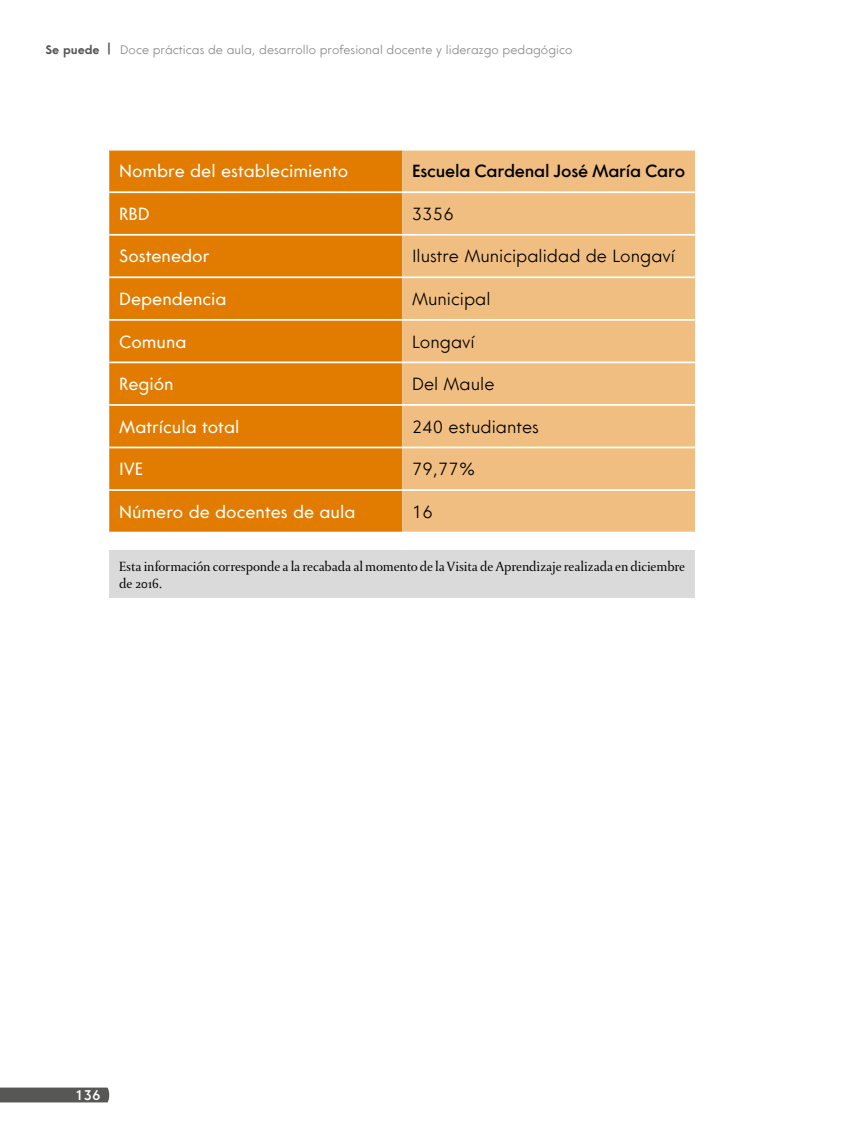
<style>
.page{position:relative;width:844px;height:1141px;background:#fff}
.page>*{position:absolute;margin:0;border:0;box-sizing:border-box;transform-origin:0 0}
.t1{font:17.5px "Core Sans G";color:#fff}
.t2{font:300 17.5px "Core Sans G";color:#000}
.t3{font:500 17.5px "Core Sans G";letter-spacing:-.015em;color:#000}
.t4{font:14px/16.8px "DTL Paradox ST";letter-spacing:-.005em;color:#000}
.t5{font:500 14px "Core Sans G";color:#fff}
.t6{font:300 12.25px "Core Sans G";color:#878787}
.s1{font-weight:700;color:#575756}
</style>
<div class="page">
<div style="left:0;top:1088px;width:109px;height:14px;background:#575756"></div>
<div style="left:109px;top:151px;width:293px;height:381px;background:#e27c00"></div>
<div style="left:402px;top:151px;width:292px;height:381px;background:#f0be80"></div>
<hr style="left:109px;top:191px;width:293px;height:2px;background:#fff">
<hr style="left:402px;top:191px;width:292px;height:2px;background:#fff">
<hr style="left:109px;top:234px;width:293px;height:2px;background:#fff">
<hr style="left:402px;top:234px;width:292px;height:2px;background:#fff">
<hr style="left:109px;top:276px;width:293px;height:2px;background:#fff">
<hr style="left:402px;top:276px;width:292px;height:2px;background:#fff">
<hr style="left:109px;top:319px;width:293px;height:2px;background:#fff">
<hr style="left:402px;top:319px;width:292px;height:2px;background:#fff">
<hr style="left:109px;top:362px;width:293px;height:1px;background:#fff">
<hr style="left:402px;top:362px;width:292px;height:1px;background:#fff">
<hr style="left:109px;top:404px;width:293px;height:2px;background:#fff">
<hr style="left:402px;top:404px;width:292px;height:2px;background:#fff">
<hr style="left:109px;top:447px;width:293px;height:1px;background:#fff">
<hr style="left:402px;top:447px;width:292px;height:1px;background:#fff">
<hr style="left:109px;top:489px;width:293px;height:2px;background:#fff">
<hr style="left:402px;top:489px;width:292px;height:2px;background:#fff">
<div style="left:109px;top:550px;width:585px;height:47px;background:#dadada"></div>
<p class="t6" style="left:45px;top:42px;width:528px"><span class="s1">Se puede |</span> Doce prácticas de aula, desarrollo profesional docente y liderazgo pedagógico</p>
<p class="t1" style="left:119px;top:161px;width:231px">Nombre del establecimiento</p>
<p class="t3" style="left:412px;top:161px;width:274px">Escuela Cardenal José María Caro</p>
<p class="t1" style="left:119px;top:203px;width:32px">RBD</p>
<p class="t2" style="left:412px;top:203px;width:43px">3356</p>
<p class="t1" style="left:119px;top:246px;width:92px">Sostenedor</p>
<p class="t2" style="left:412px;top:246px;width:264px">Ilustre Municipalidad de Longaví</p>
<p class="t1" style="left:119px;top:288px;width:109px">Dependencia</p>
<p class="t2" style="left:412px;top:288px;width:80px">Municipal</p>
<p class="t1" style="left:119px;top:331px;width:69px">Comuna</p>
<p class="t2" style="left:412px;top:331px;width:64px">Longaví</p>
<p class="t1" style="left:119px;top:373px;width:56px">Región</p>
<p class="t2" style="left:412px;top:373px;width:84px">Del Maule</p>
<p class="t1" style="left:119px;top:416px;width:122px">Matrícula total</p>
<p class="t2" style="left:412px;top:416px;width:128px">240 estudiantes</p>
<p class="t1" style="left:119px;top:458px;width:26px">IVE</p>
<p class="t2" style="left:412px;top:459px;width:65px">79,77%</p>
<p class="t1" style="left:119px;top:501px;width:238px">Número de docentes de aula</p>
<p class="t2" style="left:412px;top:501px;width:22px">16</p>
<p class="t4" style="left:119px;top:558px;width:567px">Esta información corresponde a la recabada al momento de la Visita de Aprendizaje realizada en diciembre de 2016.</p>
<p class="t5" style="left:75px;top:1087px;width:27px">136</p>
</div>
